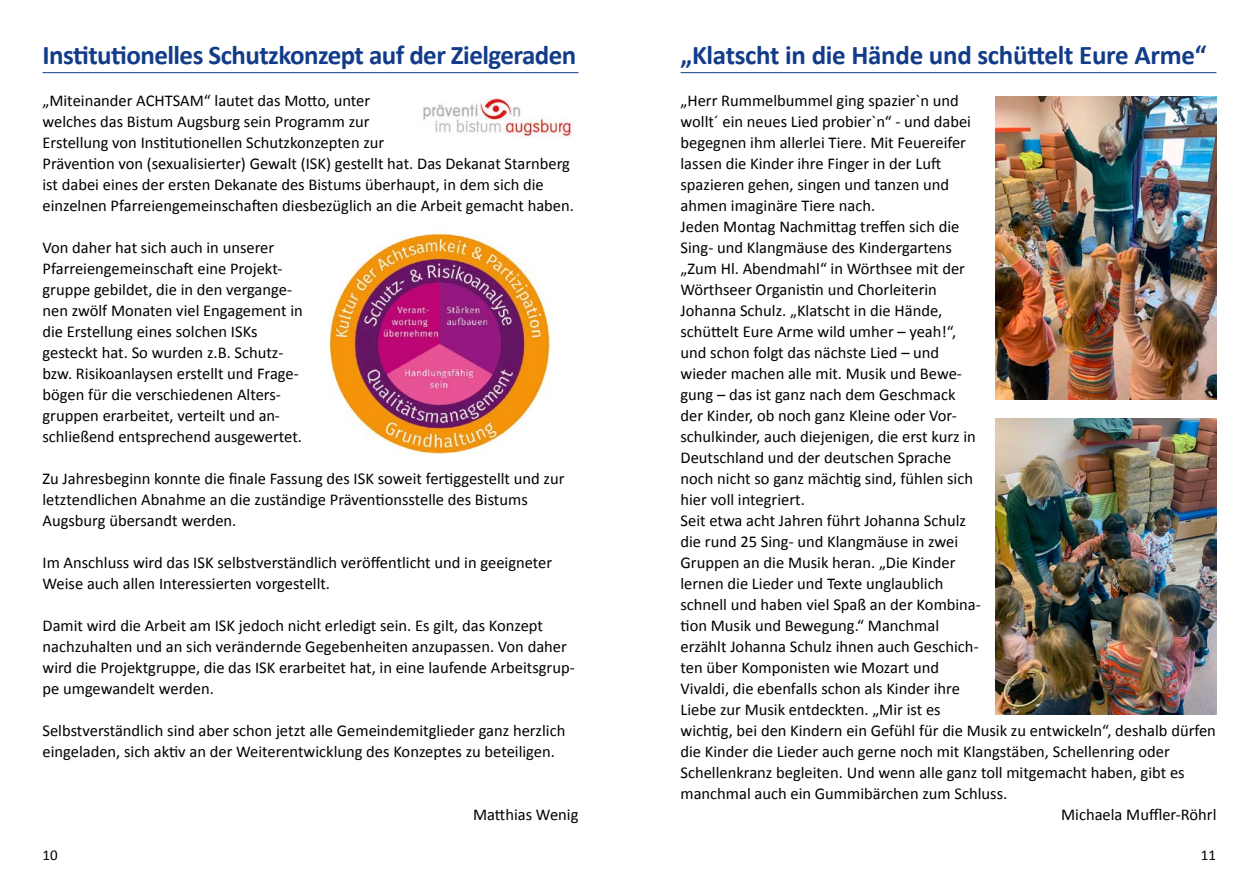
<style>
.page{position:relative;width:1259px;height:893px;background:#fff}
.page>*{position:absolute;margin:0;border:0;box-sizing:border-box;transform-origin:0 0}
.t1{font:700 27px "Calibri";letter-spacing:-.02em;color:#123c89}
.t2{font:16.5px/21px "Calibri";color:#000}
.t3{font:15px "Calibri";color:#000}
</style>
<div class="page">
<hr style="left:43px;top:72px;width:535px;height:1px;background:#123c89">
<hr style="left:680px;top:72px;width:536px;height:1px;background:#123c89">
<img style="left:423px;top:96px;width:149px;height:42px">
<img style="left:995px;top:418px;width:221px;height:297px">
<img style="left:995px;top:96px;width:221px;height:304px">
<img style="left:329px;top:233px;width:221px;height:222px">
<h1 class="t1" style="left:43px;top:38px;width:535px">Institutionelles Schutzkonzept auf der Zielgeraden</h1>
<p class="t2" style="left:43px;top:89px;width:533px">„Miteinander ACHTSAM“ lautet das Motto, unter<br>welches das Bistum Augsburg sein Programm zur<br>Erstellung von Institutionellen Schutzkonzepten zur<br>Prävention von (sexualisierter) Gewalt (ISK) gestellt hat. Das Dekanat Starnberg ist dabei eines der ersten Dekanate des Bistums überhaupt, in dem sich die einzelnen Pfarreiengemeinschaften diesbezüglich an die Arbeit gemacht haben.</p>
<p class="t2" style="left:43px;top:236px;width:262px">Von daher hat sich auch in unserer Pfarreiengemeinschaft eine Projekt&shy;gruppe gebildet, die in den vergange&shy;nen zwölf Monaten viel Engagement in die Erstellung eines solchen ISKs gesteckt hat. So wurden z.B. Schutz&shy;bzw. Risikoanlaysen erstellt und Frage&shy;bögen für die verschiedenen Alters&shy;gruppen erarbeitet, verteilt und an&shy;schließend entsprechend ausgewertet.</p>
<p class="t2" style="left:43px;top:467px;width:523px">Zu Jahresbeginn konnte die finale Fassung des ISK soweit fertiggestellt und zur letztendlichen Abnahme an die zuständige Präventionsstelle des Bistums<br>Augsburg übersandt werden.</p>
<p class="t2" style="left:43px;top:551px;width:511px">Im Anschluss wird das ISK selbstverständlich veröffentlicht und in geeigneter<br>Weise auch allen Interessierten vorgestellt.</p>
<p class="t2" style="left:43px;top:614px;width:534px">Damit wird die Arbeit am ISK jedoch nicht erledigt sein. Es gilt, das Konzept nachzuhalten und an sich verändernde Gegebenheiten anzupassen. Von daher wird die Projektgruppe, die das ISK erarbeitet hat, in eine laufende Arbeitsgrup&shy;pe umgewandelt werden.</p>
<p class="t2" style="left:43px;top:719px;width:524px">Selbstverständlich sind aber schon jetzt alle Gemeindemitglieder ganz herzlich eingeladen, sich aktiv an der Weiterentwicklung des Konzeptes zu beteiligen.</p>
<p class="t2" style="left:473px;top:803px;width:107px">Matthias Wenig</p>
<h1 class="t1" style="left:680px;top:38px;width:527px">„Klatscht in die Hände und schüttelt Eure Arme“</h1>
<p class="t2" style="left:680px;top:89px;width:280px">„Herr Rummelbummel ging spazier`n und</p>
<p class="t2" style="left:680px;top:110px;width:292px">wollt´ ein neues Lied probier`n“ - und dabei</p>
<p class="t2" style="left:680px;top:131px;width:287px">begegnen ihm allerlei Tiere. Mit Feuereifer</p>
<p class="t2" style="left:680px;top:152px;width:262px">lassen die Kinder ihre Finger in der Luft</p>
<p class="t2" style="left:680px;top:173px;width:270px">spazieren gehen, singen und tanzen und</p>
<p class="t2" style="left:680px;top:194px;width:196px">ahmen imaginäre Tiere nach.</p>
<p class="t2" style="left:680px;top:215px;width:280px">Jeden Montag Nachmittag treffen sich die</p>
<p class="t2" style="left:680px;top:236px;width:273px">Sing- und Klangmäuse des Kindergartens</p>
<p class="t2" style="left:680px;top:257px;width:286px">„Zum Hl. Abendmahl“ in Wörthsee mit der</p>
<p class="t2" style="left:680px;top:278px;width:258px">Wörthseer Organistin und Chorleiterin</p>
<p class="t2" style="left:680px;top:299px;width:263px">Johanna Schulz. „Klatscht in die Hände,</p>
<p class="t2" style="left:680px;top:320px;width:277px">schüttelt Eure Arme wild umher – yeah!“,</p>
<p class="t2" style="left:680px;top:341px;width:260px">und schon folgt das nächste Lied – und</p>
<p class="t2" style="left:680px;top:362px;width:283px">wieder machen alle mit. Musik und Bewe-</p>
<p class="t2" style="left:680px;top:383px;width:276px">gung – das ist ganz nach dem Geschmack</p>
<p class="t2" style="left:680px;top:404px;width:278px">der Kinder, ob noch ganz Kleine oder Vor-</p>
<p class="t2" style="left:680px;top:425px;width:297px">schulkinder, auch diejenigen, die erst kurz in</p>
<p class="t2" style="left:680px;top:446px;width:272px">Deutschland und der deutschen Sprache</p>
<p class="t2" style="left:680px;top:467px;width:294px">noch nicht so ganz mächtig sind, fühlen sich</p>
<p class="t2" style="left:680px;top:488px;width:126px">hier voll integriert.</p>
<p class="t2" style="left:680px;top:509px;width:287px">Seit etwa acht Jahren führt Johanna Schulz</p>
<p class="t2" style="left:680px;top:530px;width:279px">die rund 25 Sing- und Klangmäuse in zwei</p>
<p class="t2" style="left:680px;top:551px;width:276px">Gruppen an die Musik heran. „Die Kinder</p>
<p class="t2" style="left:680px;top:572px;width:264px">lernen die Lieder und Texte unglaublich</p>
<p class="t2" style="left:680px;top:593px;width:302px">schnell und haben viel Spaß an der Kombina-</p>
<p class="t2" style="left:680px;top:614px;width:260px">tion Musik und Bewegung.“ Manchmal</p>
<p class="t2" style="left:680px;top:635px;width:300px">erzählt Johanna Schulz ihnen auch Geschich-</p>
<p class="t2" style="left:680px;top:656px;width:260px">ten über Komponisten wie Mozart und</p>
<p class="t2" style="left:680px;top:677px;width:281px">Vivaldi, die ebenfalls schon als Kinder ihre</p>
<p class="t2" style="left:680px;top:698px;width:262px">Liebe zur Musik entdeckten. „Mir ist es</p>
<p class="t2" style="left:680px;top:719px;width:537px">wichtig, bei den Kindern ein Gefühl für die Musik zu entwickeln“, deshalb dürfen</p>
<p class="t2" style="left:680px;top:740px;width:491px">die Kinder die Lieder auch gerne noch mit Klangstäben, Schellenring oder</p>
<p class="t2" style="left:680px;top:761px;width:506px">Schellenkranz begleiten. Und wenn alle ganz toll mitgemacht haben, gibt es</p>
<p class="t2" style="left:680px;top:782px;width:328px">manchmal auch ein Gummibärchen zum Schluss.</p>
<p class="t2" style="left:1061px;top:803px;width:157px">Michaela Muffler-Röhrl</p>
<p class="t3" style="left:43px;top:846px;width:17px">10</p>
<p class="t3" style="left:1200px;top:846px;width:17px">11</p>
</div>
